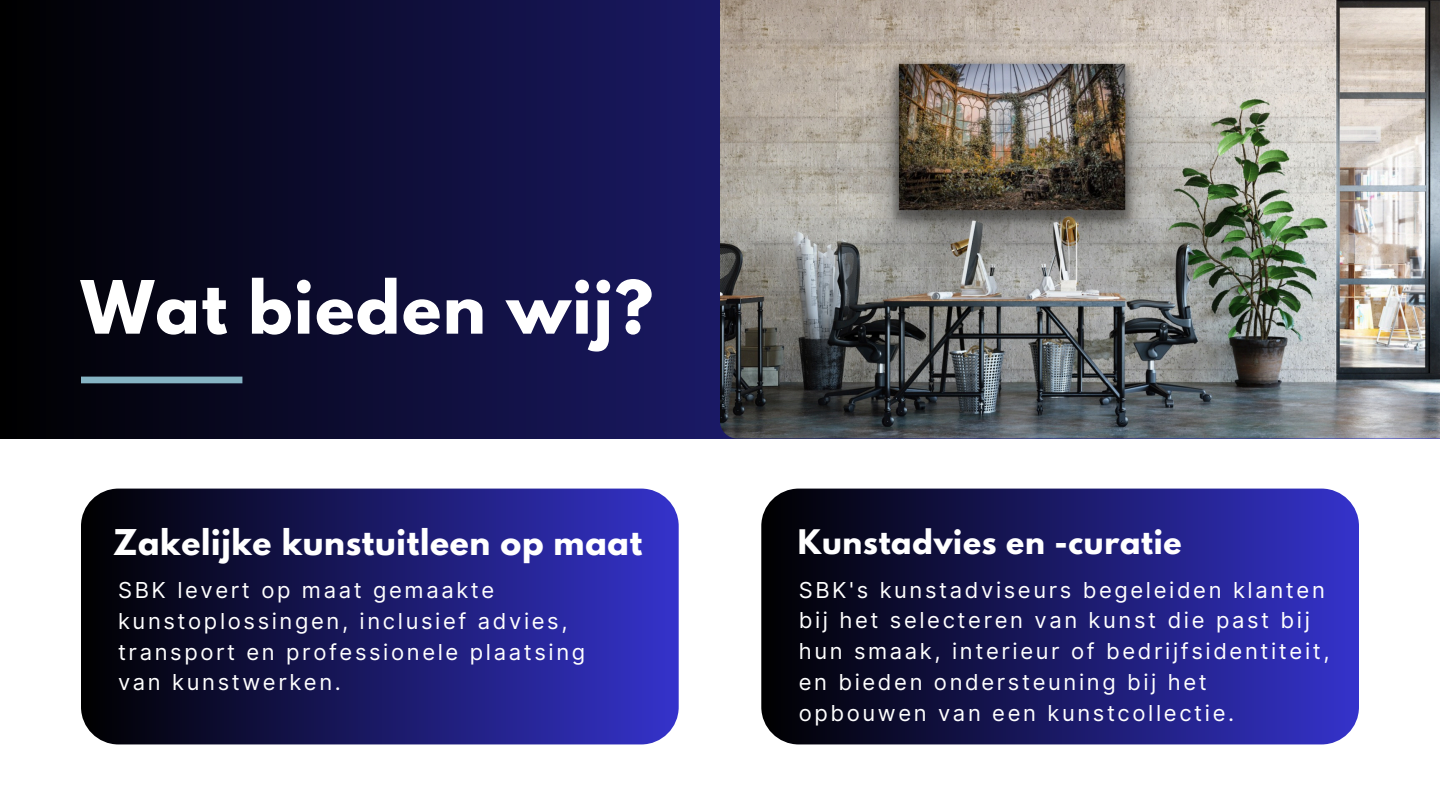
<style>
.page{position:relative;width:1440px;height:810px;background:#fff}
.page>*{position:absolute;margin:0;border:0;box-sizing:border-box;transform-origin:0 0}
.t1{font:700 65px "League Spartan";letter-spacing:.025em;color:#fff}
.t2{font:700 31.5px "League Spartan";letter-spacing:.025em;color:#fff}
.t3{font:700 30px "League Spartan";letter-spacing:.025em;color:#fff}
.t4{font:22px/30.8px "Inter";letter-spacing:.12em;color:#fff}
</style>
<div class="page">
<svg style="left:0;top:0;width:720px;height:439px;background:#0d0c32"></svg>
<img style="left:720px;top:0;width:720px;height:439px">
<div style="left:81px;top:377px;width:161px;height:6px;background:#86b4c4"></div>
<div style="left:761px;top:489px;width:598px;height:255px;background:linear-gradient(to right,#000,#3532cb);border-radius:38px"></div>
<div style="left:81px;top:489px;width:598px;height:255px;background:linear-gradient(to right,#000,#3533cb);border-radius:38px"></div>
<h1 class="t1" style="left:81px;top:275px;width:574px">Wat bieden wij?</h1>
<p class="t2" style="left:113px;top:527px;width:531px">Zakelijke kunstuitleen op maat</p>
<h2 class="t4" style="left:118px;top:575px;width:469px">SBK levert op maat gemaakte kunstoplossingen, inclusief advies, transport en professionele plaatsing van kunstwerken.</h2>
<p class="t3" style="left:798px;top:527px;width:385px">Kunstadvies en -curatie</p>
<h2 class="t4" style="left:799px;top:574px;width:532px">SBK's kunstadviseurs begeleiden klanten bij het selecteren van kunst die past bij hun smaak, interieur of bedrijfsidentiteit, en bieden ondersteuning bij het opbouwen van een kunstcollectie.</h2>
</div>
